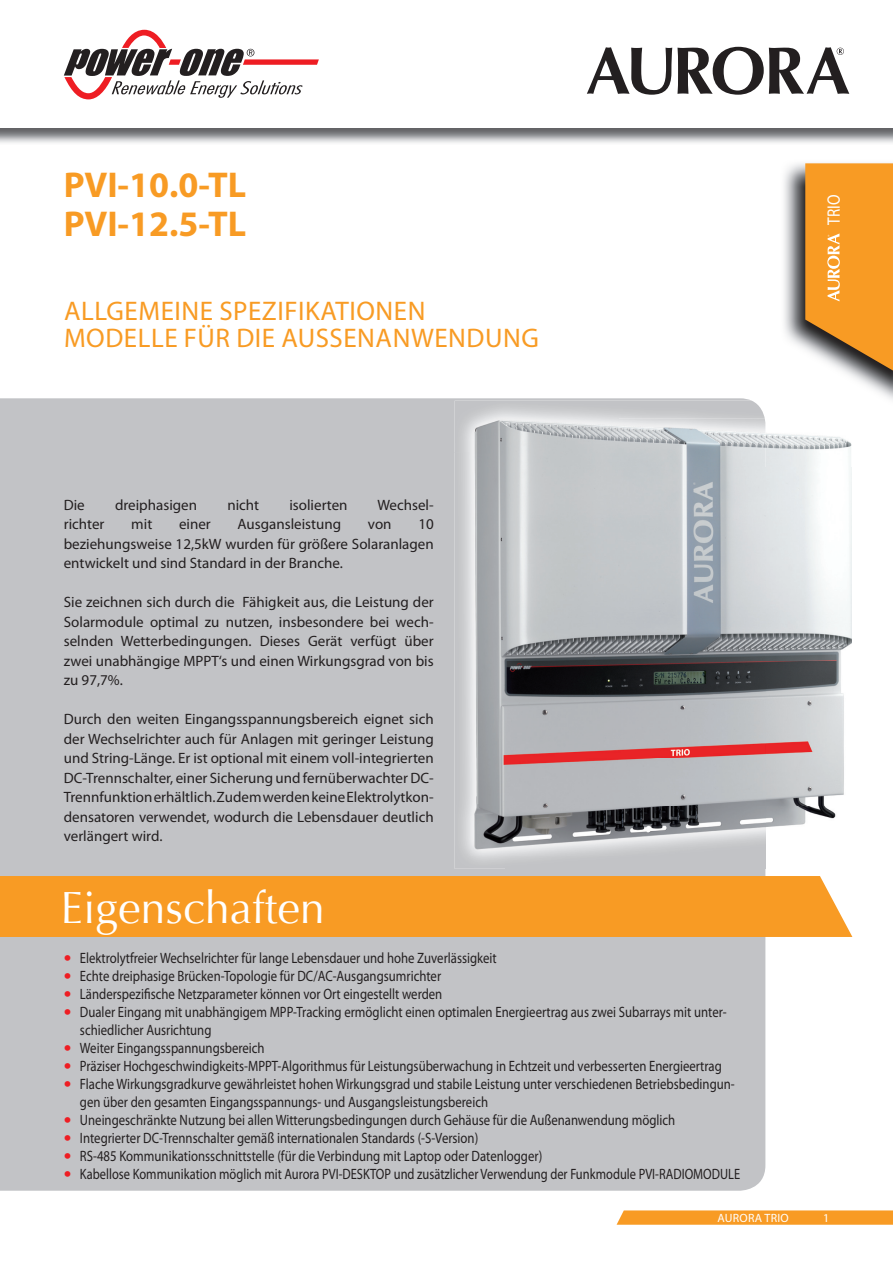
<style>
.page{position:relative;width:893px;height:1263px;background:#fff}
.page>*{position:absolute;margin:0;border:0;box-sizing:border-box;transform-origin:0 0}
.t1{font:45px "Optima";color:#fff}
.t2{font:700 36px/39px "Myriad Pro";color:#f89b24}
.t3{font:27px/27px "Myriad Pro";letter-spacing:.02em;color:#f89b24}
.t4{font:27px/36px "Myriad Pro";color:#ee1d23}
.t5{font:18px "Myriad Pro";color:#fff;scale:.85 1}
.t6{font:15px/18px "Myriad Pro";color:#231f20;scale:.85 1}
.t7{font:15px/19.5px "Myriad Pro";color:#231f20;text-align:justify}
.t8{font:12px "Myriad Pro";letter-spacing:.02em;color:#fff}
</style>
<div class="page">
<div style="left:0;top:398px;width:765px;height:793px;background:#c2c3c6"></div>
<div style="left:0;top:876px;width:852px;height:61px;background:#f89b24"></div>
<img style="left:784px;top:163px;width:109px;height:237px">
<svg style="left:805px;top:163px;width:88px;height:220px;background:#e79d3e"></svg>
<img style="left:0;top:128px;width:893px;height:15px">
<svg style="left:64px;top:30px;width:255px;height:69px"></svg>
<svg style="left:587px;top:47px;width:262px;height:48px"></svg>
<svg style="left:617px;top:1210px;width:276px;height:15px;background:#f8a031"></svg>
<img style="left:455px;top:401px;width:310px;height:51px">
<img style="left:455px;top:452px;width:51px;height:417px">
<div style="left:506px;top:855px;width:259px;height:14px;background:#c2c3c6"></div>
<img style="left:471px;top:419px;width:380px;height:436px">
<h2 class="t2" style="left:64px;top:164px;width:184px">PVI-10.0-TL<br>PVI-12.5-TL</h2>
<h3 class="t3" style="left:64px;top:297px;width:476px">ALLGEMEINE SPEZIFIKATIONEN<br>MODELLE FÜR DIE AUSSENANWENDUNG</h3>
<p class="t7" style="left:64px;top:495px;width:23px">Die</p>
<p class="t7" style="left:115px;top:495px;width:84px">dreiphasigen</p>
<p class="t7" style="left:227px;top:495px;width:33px">nicht</p>
<p class="t7" style="left:289px;top:495px;width:60px">isolierten</p>
<p class="t7" style="left:377px;top:495px;width:58px">Wechsel-</p>
<p class="t7" style="left:64px;top:514px;width:42px">richter</p>
<p class="t7" style="left:131px;top:514px;width:22px">mit</p>
<p class="t7" style="left:179px;top:514px;width:33px">einer</p>
<p class="t7" style="left:238px;top:514px;width:105px">Ausgansleistung</p>
<p class="t7" style="left:368px;top:514px;width:25px">von</p>
<p class="t7" style="left:64px;top:514px;width:371px;text-indent:355px">10 beziehungsweise 12,5kW wurden für größere Solaranlagen entwickelt und sind Standard in der Branche.</p>
<p class="t7" style="left:64px;top:592px;width:371px">Sie zeichnen sich durch die Fähigkeit aus, die Leistung der Solarmodule optimal zu nutzen, insbesondere bei wech&shy;selnden Wetterbedingungen. Dieses Gerät verfügt über zwei unabhängige MPPT‘s und einen Wirkungsgrad von bis zu 97,7%.</p>
<p class="t7" style="left:64px;top:709px;width:371px">Durch den weiten Eingangsspannungsbereich eignet sich der Wechselrichter auch für Anlagen mit geringer Leistung und String-Länge. Er ist optional mit einem voll-integrierten DC-Trennschalter, einer Sicherung und fernüberwachter DC-Trennfunktion erhältlich. Zudem werden keine Elektrolytkon&shy;densatoren verwendet, wodurch die Lebensdauer deutlich verlängert wird.</p>
<h1 class="t1" style="left:61px;top:882px;width:266px">Eigenschaften</h1>
<h3 class="t4" style="left:64px;top:937px;width:9px">•</h3>
<h3 class="t4" style="left:64px;top:955px;width:9px">•</h3>
<h3 class="t4" style="left:64px;top:973px;width:9px">•</h3>
<h3 class="t4" style="left:64px;top:991px;width:9px">• •</h3>
<h3 class="t4" style="left:64px;top:1045px;width:9px">•</h3>
<h3 class="t4" style="left:64px;top:1063px;width:9px">• •</h3>
<h3 class="t4" style="left:64px;top:1117px;width:9px">•</h3>
<h3 class="t4" style="left:64px;top:1135px;width:9px">•</h3>
<h3 class="t4" style="left:64px;top:1153px;width:9px">•</h3>
<p class="t6" style="left:80px;top:949px;width:778px">Elektrolytfreier Wechselrichter für lange Lebensdauer und hohe Zuverlässigkeit<br>Echte dreiphasige Brücken-Topologie für DC/AC-Ausgangsumrichter<br>Länderspezifische Netzparameter können vor Ort eingestellt werden<br>Dualer Eingang mit unabhängigem MPP-Tracking ermöglicht einen optimalen Energieertrag aus zwei Subarrays mit unter&shy;schiedlicher Ausrichtung<br>Weiter Eingangsspannungsbereich<br>Präziser Hochgeschwindigkeits-MPPT-Algorithmus für Leistungsüberwachung in Echtzeit und verbesserten Energieertrag Flache Wirkungsgradkurve gewährleistet hohen Wirkungsgrad und stabile Leistung unter verschiedenen Betriebsbedingun&shy;gen über den gesamten Eingangsspannungs- und Ausgangsleistungsbereich<br>Uneingeschränkte Nutzung bei allen Witterungsbedingungen durch Gehäuse für die Außenanwendung möglich<br>Integrierter DC-Trennschalter gemäß internationalen Standards (-S-Version)<br>RS-485 Kommunikationsschnittstelle (für die Verbindung mit Laptop oder Datenlogger)<br>Kabellose Kommunikation möglich mit Aurora PVI-DESKTOP und zusätzlicher Verwendung der Funkmodule PVI-RADIOMODULE</p>
<p class="t5" style="left:823px;top:225px;width:37px;rotate:-90deg">TRIO</p>
<p class="t8" style="left:718px;top:1210px;width:73px">AURORA TRIO</p>
<p class="t8" style="left:823px;top:1210px;width:8px">1</p>
</div>
